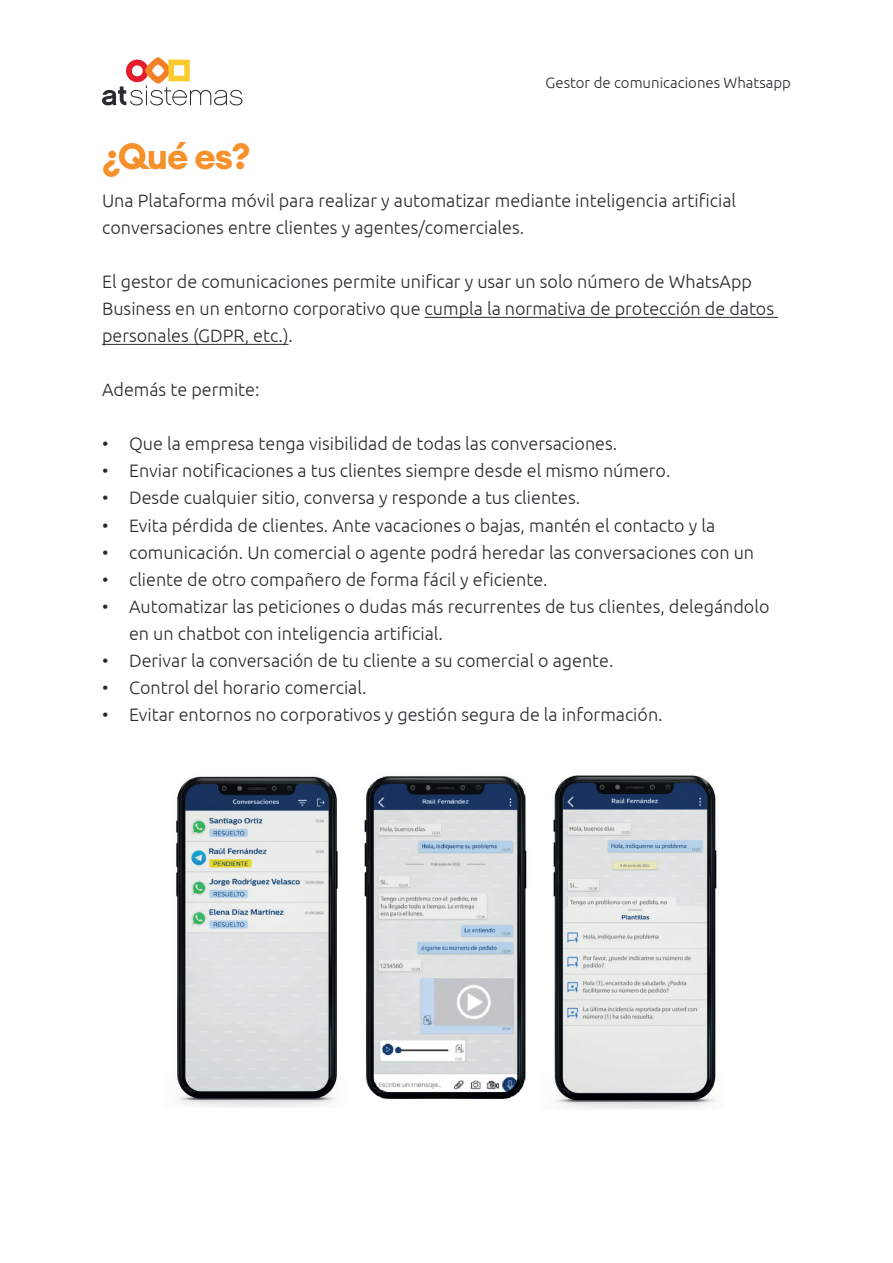
<style>
.page{position:relative;width:893px;height:1263px;background:#fff}
.page>*{position:absolute;margin:0;border:0;box-sizing:border-box;transform-origin:0 0}
.t1{font:700 36px "Euclid Circular A";color:#f6902b}
.t2{font:300 18px/27px "Ubuntu";color:#292c2f}
.t3{font:300 15px "Ubuntu";color:#292c2f}
</style>
<div class="page">
<svg style="left:102px;top:57px;width:140px;height:48px"></svg>
<hr style="left:425px;top:317px;width:353px;height:1px;background:#292c2f">
<hr style="left:102px;top:344px;width:187px;height:1px;background:#292c2f">
<img style="left:176px;top:775px;width:541px;height:334px">
<h1 class="t1" style="left:102px;top:133px;width:150px">¿Qué es?</h1>
<p class="t3" style="left:546px;top:74px;width:247px">Gestor de comunicaciones Whatsapp</p>
<p class="t2" style="left:102px;top:187px;width:636px">Una Plataforma móvil para realizar y automatizar mediante inteligencia artificial conversaciones entre clientes y agentes/comerciales.</p>
<p class="t2" style="left:102px;top:268px;width:674px">El gestor de comunicaciones permite unificar y usar un solo número de WhatsApp<br>Business en un entorno corporativo que cumpla la normativa de protección de datos personales (GDPR, etc.).</p>
<p class="t2" style="left:102px;top:376px;width:159px">Además te permite:</p>
<p class="t2" style="left:102px;top:430px;width:517px">• Que la empresa tenga visibilidad de todas las conversaciones.</p>
<p class="t2" style="left:102px;top:457px;width:570px">• Enviar notificaciones a tus clientes siempre desde el mismo número.</p>
<p class="t2" style="left:102px;top:484px;width:480px">• Desde cualquier sitio, conversa y responde a tus clientes.</p>
<p class="t2" style="left:102px;top:511px;width:615px">• Evita pérdida de clientes. Ante vacaciones o bajas, mantén el contacto y la</p>
<p class="t2" style="left:102px;top:538px;width:654px">• comunicación. Un comercial o agente podrá heredar las conversaciones con un</p>
<p class="t2" style="left:102px;top:565px;width:447px">• cliente de otro compañero de forma fácil y eficiente.</p>
<p class="t2" style="left:129px;top:592px;width:642px;text-indent:-27px">• Automatizar las peticiones o dudas más recurrentes de tus clientes, delegándolo en un chatbot con inteligencia artificial.</p>
<p class="t2" style="left:102px;top:646px;width:513px">• Derivar la conversación de tu cliente a su comercial o agente.</p>
<p class="t2" style="left:102px;top:673px;width:266px">• Control del horario comercial.</p>
<p class="t2" style="left:102px;top:700px;width:562px">• Evitar entornos no corporativos y gestión segura de la información.</p>
</div>
